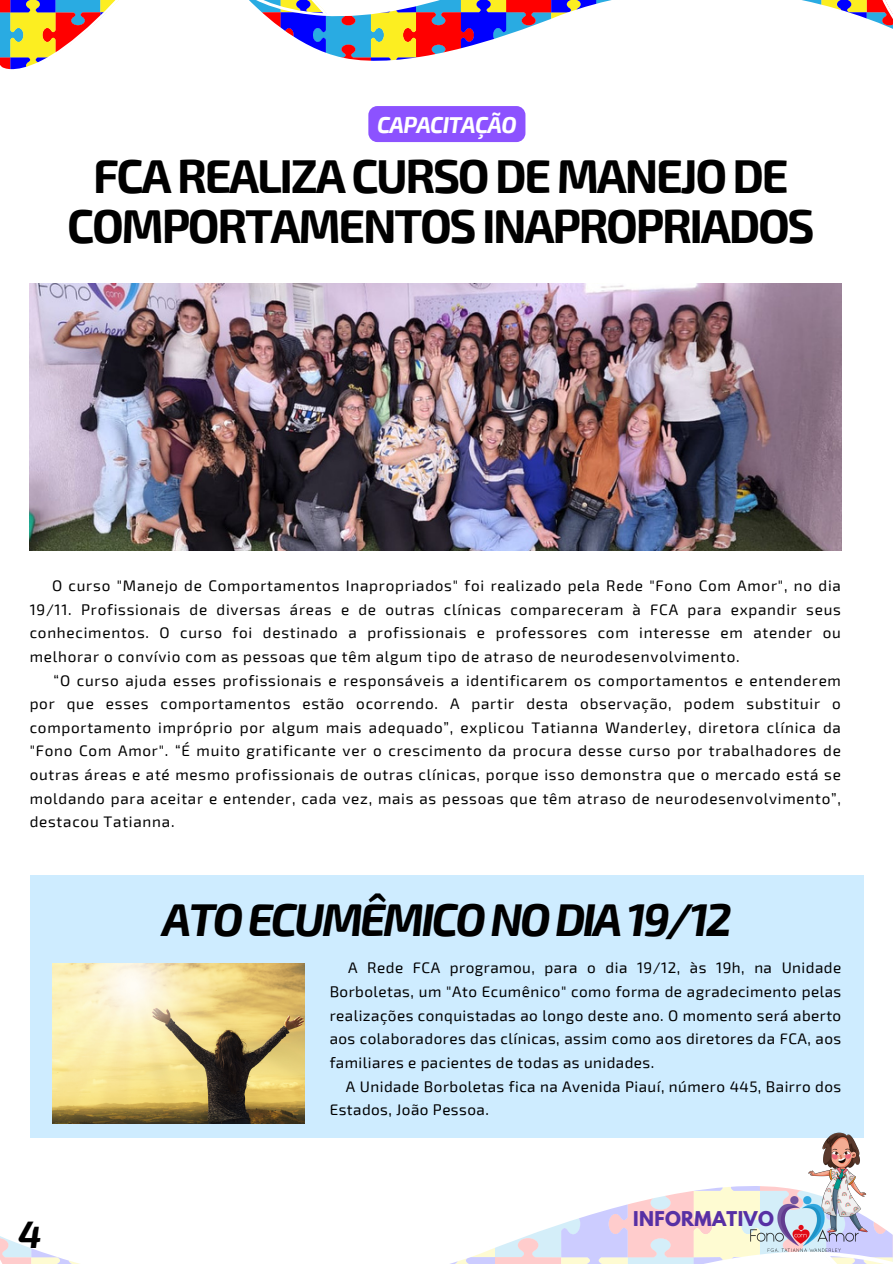
<style>
.page{position:relative;width:893px;height:1264px;background:#fff}
.page>*{position:absolute;margin:0;border:0;box-sizing:border-box;transform-origin:0 0}
.t1{font:700 46.5px/49.5px "Exo 2";letter-spacing:-.05em;color:#000;text-align:center}
.t2{font:italic 700 45px "Exo 2";letter-spacing:-.06em;color:#000}
.t3{font:italic 700 37.5px "Exo 2";color:#000}
.t4{font:italic 700 22.5px "Exo 2";letter-spacing:-.03em;color:#fff}
.t5{font:700 18px "League Spartan";letter-spacing:.02em;color:#5730a4}
.t6{font:15.3px/23.7px "Exo 2";letter-spacing:.03em;color:#000;text-align:justify}
</style>
<div class="page">
<svg style="left:0;top:0;width:892px;height:70px"></svg>
<div style="left:30px;top:874px;width:833px;height:263px;background:#ceecff"></div>
<svg style="left:0;top:1186px;width:892px;height:77px"></svg>
<img style="left:790px;top:1130px;width:102px;height:104px">
<img style="left:745px;top:1182px;width:118px;height:81px">
<img style="left:30px;top:284px;width:811px;height:266px">
<img style="left:52px;top:963px;width:252px;height:159px">
<div style="left:368px;top:106px;width:157px;height:36px;background:#8c52ff;border-radius:9px"></div>
<p class="t4" style="left:377px;top:110px;width:141px">CAPACITAÇÃO</p>
<p class="t1" style="left:67px;top:149px;width:748px">FCA REALIZA CURSO DE MANEJO DE<br>COMPORTAMENTOS INAPROPRIADOS</p>
<p class="t6" style="left:30px;top:573px;width:812px;text-indent:22px">O curso "Manejo de Comportamentos Inapropriados" foi realizado pela Rede "Fono Com Amor", no dia 19/11. Profissionais de diversas áreas e de outras clínicas compareceram à FCA para expandir seus conhecimentos. O curso foi destinado a profissionais e professores com interesse em atender ou melhorar o convívio com as pessoas que têm algum tipo de atraso de neurodesenvolvimento.</p>
<p class="t6" style="left:30px;top:667px;width:812px;text-indent:24px">“O curso ajuda esses profissionais e responsáveis a identificarem os comportamentos e entenderem por que esses comportamentos estão ocorrendo. A partir desta observação, podem substituir o comportamento impróprio por algum mais adequado”, explicou Tatianna Wanderley, diretora clínica da "Fono Com Amor". “É muito gratificante ver o crescimento da procura desse curso por trabalhadores de outras áreas e até mesmo profissionais de outras clínicas, porque isso demonstra que o mercado está se moldando para aceitar e entender, cada vez, mais as pessoas que têm atraso de neurodesenvolvimento”, destacou Tatianna.</p>
<p class="t3" style="left:18px;top:1209px;width:25px">4</p>
<p class="t2" style="left:162px;top:891px;width:571px">ATO ECUMÊMICO NO DIA 19/12</p>
<p class="t6" style="left:330px;top:955px;width:513px;text-indent:18px">A Rede FCA programou, para o dia 19/12, às 19h, na Unidade Borboletas, um "Ato Ecumênico" como forma de agradecimento pelas realizações conquistadas ao longo deste ano. O momento será aberto aos colaboradores das clínicas, assim como aos diretores da FCA, aos familiares e pacientes de todas as unidades.</p>
<p class="t6" style="left:330px;top:1073px;width:513px;text-indent:16px">A Unidade Borboletas fica na Avenida Piauí, número 445, Bairro dos<br>Estados, João Pessoa.</p>
<p class="t5" style="left:633px;top:1209px;width:142px">INFORMATIVO</p>
</div>
